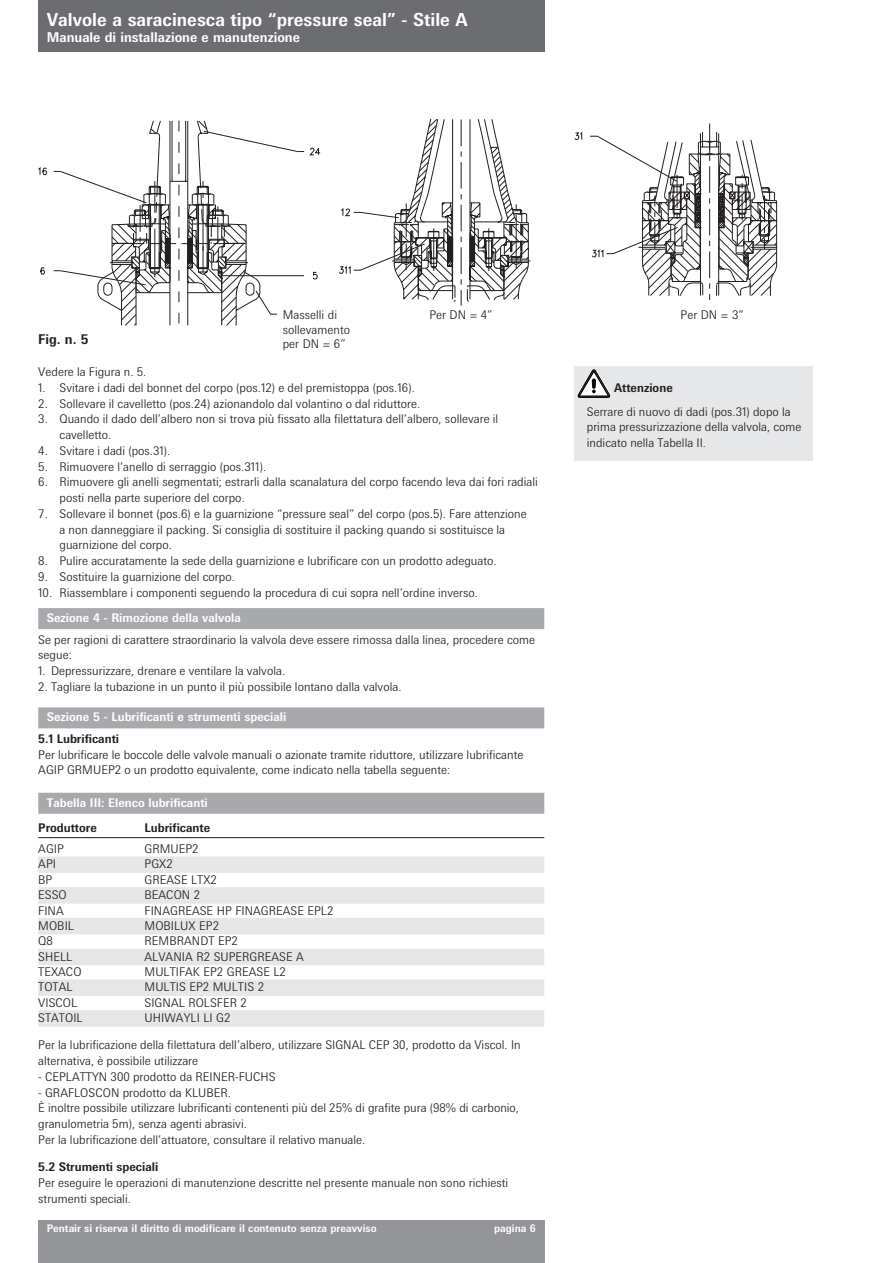
<style>
.page{position:relative;width:893px;height:1263px;background:#fff}
.page>*{position:absolute;margin:0;border:0;box-sizing:border-box;transform-origin:0 0}
.t1{font:700 18px "Messe Univers";color:#fff}
.t2{font:700 13.5px "Messe Univers";color:#fff}
.t3{font:700 13.5px "Messe Univers";color:#231f20}
.t4{font:300 12px/15.8px "Messe Univers";color:#231f20}
.t5{font:700 12px "Messe Univers";color:#fff}
.t6{font:700 12px "Messe Univers";color:#231f20}
.t7{font:700 10.5px "Messe Univers";color:#fff}
</style>
<div class="page">
<div style="left:38px;top:0;width:507px;height:52px;background:#6c6d70"></div>
<div style="left:38px;top:1220px;width:506px;height:43px;background:#939598"></div>
<svg style="left:38px;top:120px;width:283px;height:206px"></svg>
<svg style="left:339px;top:119px;width:439px;height:187px"></svg>
<div style="left:574px;top:366px;width:238px;height:95px;background:#e6e7e9"></div>
<svg style="left:578px;top:370px;width:32px;height:27px"></svg>
<svg style="left:592px;top:379px;width:4px;height:10px"></svg>
<div style="left:38px;top:793px;width:506px;height:21px;background:#a8a9ad"></div>
<hr style="left:38px;top:837px;width:506px;height:1px;background:#231f20">
<div style="left:38px;top:856px;width:506px;height:17px;background:#e6e7e9"></div>
<div style="left:38px;top:887px;width:506px;height:17px;background:#e6e7e9"></div>
<div style="left:38px;top:918px;width:506px;height:16px;background:#e6e7e9"></div>
<div style="left:38px;top:949px;width:506px;height:16px;background:#e6e7e9"></div>
<div style="left:38px;top:979px;width:506px;height:17px;background:#e6e7e9"></div>
<div style="left:38px;top:1010px;width:506px;height:17px;background:#e6e7e9"></div>
<div style="left:38px;top:707px;width:506px;height:21px;background:#a8a9ad"></div>
<div style="left:38px;top:608px;width:506px;height:21px;background:#a8a9ad"></div>
<h1 class="t1" style="left:47px;top:8px;width:422px">Valvole a saracinesca tipo “pressure seal” - Stile A</h1>
<p class="t2" style="left:47px;top:29px;width:255px">Manuale di installazione e manutenzione</p>
<p class="t3" style="left:38px;top:331px;width:52px">Fig. n. 5</p>
<p class="t4" style="left:283px;top:307px;width:56px">Masselli di</p>
<p class="t4" style="left:429px;top:307px;width:65px">Per DN = 4”</p>
<p class="t4" style="left:681px;top:307px;width:65px">Per DN = 3”</p>
<p class="t4" style="left:283px;top:323px;width:69px;line-height:13.5px">sollevamento per DN = 6”</p>
<p class="t4" style="left:38px;top:364px;width:110px">Vedere la Figura n. 5.</p>
<p class="t4" style="left:38px;top:380px;width:378px">1. Svitare i dadi del bonnet del corpo (pos.12) e del premistoppa (pos.16).</p>
<p class="t4" style="left:38px;top:395px;width:384px">2. Sollevare il cavelletto (pos.24) azionandolo dal volantino o dal riduttore.</p>
<p class="t4" style="left:60px;top:411px;width:440px;text-indent:-21px">3. Quando il dado dell’albero non si trova più fissato alla filettatura dell’albero, sollevare il cavelletto.</p>
<p class="t4" style="left:38px;top:442px;width:134px">4. Svitare i dadi (pos.31).</p>
<p class="t4" style="left:38px;top:458px;width:229px">5. Rimuovere l’anello di serraggio (pos.311).</p>
<p class="t4" style="left:60px;top:474px;width:480px;text-indent:-21px">6. Rimuovere gli anelli segmentati; estrarli dalla scanalatura del corpo facendo leva dai fori radiali posti nella parte superiore del corpo.</p>
<p class="t4" style="left:60px;top:505px;width:469px;text-indent:-21px">7. Sollevare il bonnet (pos.6) e la guarnizione “pressure seal” del corpo (pos.5). Fare attenzione a non danneggiare il packing. Si consiglia di sostituire il packing quando si sostituisce la guarnizione del corpo.</p>
<p class="t4" style="left:38px;top:553px;width:460px">8. Pulire accuratamente la sede della guarnizione e lubrificare con un prodotto adeguato.</p>
<p class="t4" style="left:38px;top:568px;width:198px">9. Sostituire la guarnizione del corpo.</p>
<p class="t4" style="left:38px;top:584px;width:441px">10. Riassemblare i componenti seguendo la procedura di cui sopra nell’ordine inverso.</p>
<p class="t5" style="left:47px;top:610px;width:196px">Sezione 4 - Rimozione della valvola</p>
<p class="t4" style="left:38px;top:631px;width:498px">Se per ragioni di carattere straordinario la valvola deve essere rimossa dalla linea, procedere come segue:</p>
<p class="t4" style="left:38px;top:663px;width:248px">1. Depressurizzare, drenare e ventilare la valvola.</p>
<p class="t4" style="left:38px;top:678px;width:365px">2. Tagliare la tubazione in un punto il più possibile lontano dalla valvola.</p>
<p class="t5" style="left:47px;top:709px;width:241px">Sezione 5 - Lubrificanti e strumenti speciali</p>
<p class="t6" style="left:38px;top:731px;width:82px">5.1 Lubrificanti</p>
<p class="t4" style="left:38px;top:746px;width:487px">Per lubrificare le boccole delle valvole manuali o azionate tramite riduttore, utilizzare lubrificante<br>AGIP GRMUEP2 o un prodotto equivalente, come indicato nella tabella seguente:</p>
<p class="t5" style="left:47px;top:795px;width:163px">Tabella III: Elenco lubrificanti</p>
<p class="t6" style="left:38px;top:820px;width:60px">Produttore</p>
<p class="t6" style="left:145px;top:820px;width:67px">Lubrificante</p>
<p class="t4" style="left:38px;top:841px;width:27px">AGIP</p>
<p class="t4" style="left:145px;top:841px;width:56px">GRMUEP2</p>
<p class="t4" style="left:38px;top:856px;width:19px">API</p>
<p class="t4" style="left:145px;top:856px;width:30px">PGX2</p>
<p class="t4" style="left:38px;top:871px;width:16px">BP</p>
<p class="t4" style="left:145px;top:871px;width:74px">GREASE LTX2</p>
<p class="t4" style="left:38px;top:887px;width:30px">ESSO</p>
<p class="t4" style="left:145px;top:887px;width:57px">BEACON 2</p>
<p class="t4" style="left:38px;top:902px;width:27px">FINA</p>
<p class="t4" style="left:145px;top:902px;width:190px">FINAGREASE HP FINAGREASE EPL2</p>
<p class="t4" style="left:38px;top:917px;width:37px">MOBIL</p>
<p class="t4" style="left:145px;top:917px;width:76px">MOBILUX EP2</p>
<p class="t4" style="left:38px;top:933px;width:16px">Q8</p>
<p class="t4" style="left:145px;top:933px;width:95px">REMBRANDT EP2</p>
<p class="t4" style="left:38px;top:948px;width:36px">SHELL</p>
<p class="t4" style="left:145px;top:948px;width:161px">ALVANIA R2 SUPERGREASE A</p>
<p class="t4" style="left:38px;top:964px;width:45px">TEXACO</p>
<p class="t4" style="left:145px;top:964px;width:143px">MULTIFAK EP2 GREASE L2</p>
<p class="t4" style="left:38px;top:979px;width:36px">TOTAL</p>
<p class="t4" style="left:145px;top:979px;width:121px">MULTIS EP2 MULTIS 2</p>
<p class="t4" style="left:38px;top:994px;width:41px">VISCOL</p>
<p class="t4" style="left:145px;top:994px;width:104px">SIGNAL ROLSFER 2</p>
<p class="t4" style="left:38px;top:1010px;width:46px">STATOIL</p>
<p class="t4" style="left:145px;top:1010px;width:87px">UHIWAYLI LI G2</p>
<p class="t4" style="left:38px;top:1037px;width:484px">Per la lubrificazione della filettatura dell’albero, utilizzare SIGNAL CEP 30, prodotto da Viscol. In alternativa, è possibile utilizzare</p>
<p class="t4" style="left:38px;top:1068px;width:239px">- CEPLATTYN 300 prodotto da REINER-FUCHS</p>
<p class="t4" style="left:38px;top:1084px;width:482px">- GRAFLOSCON prodotto da KLUBER.<br>È inoltre possibile utilizzare lubrificanti contenenti più del 25% di grafite pura (98% di carbonio, granulometria 5m), senza agenti abrasivi.<br>Per la lubrificazione dell’attuatore, consultare il relativo manuale.</p>
<p class="t6" style="left:38px;top:1159px;width:122px">5.2 Strumenti speciali</p>
<p class="t4" style="left:38px;top:1174px;width:471px">Per eseguire le operazioni di manutenzione descritte nel presente manuale non sono richiesti strumenti speciali.</p>
<p class="t7" style="left:47px;top:1222px;width:331px">Pentair si riserva il diritto di modificare il contenuto senza preavviso</p>
<p class="t7" style="left:494px;top:1222px;width:43px">pagina 6</p>
<p class="t6" style="left:614px;top:381px;width:60px">Attenzione</p>
<p class="t4" style="left:587px;top:403px;width:216px">Serrare di nuovo di dadi (pos.31) dopo la prima pressurizzazione della valvola, come indicato nella Tabella II.</p>
</div>
